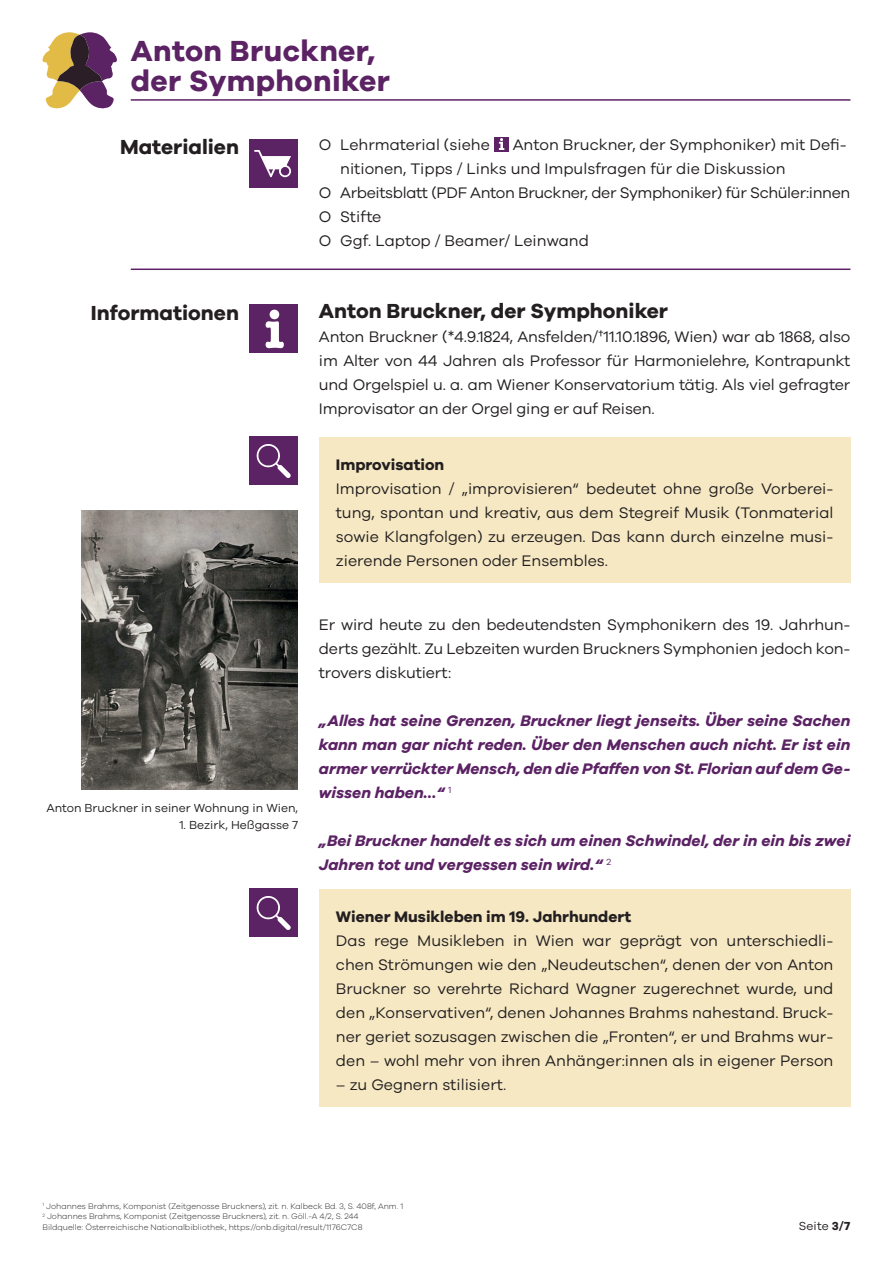
<style>
.page{position:relative;width:893px;height:1263px;background:#fff}
.page>*{position:absolute;margin:0;border:0;box-sizing:border-box;transform-origin:0 0}
.t1{font:700 30px/30px "Galano Grotesque";letter-spacing:.015em;color:#5b2264}
.t2{font:700 21px "Galano Grotesque";color:#231f20}
.t3{font:15.75px/24px "Galano Grotesque";color:#231f20;text-align:justify}
.t4{font:italic 700 15.75px/24px "Galano Grotesque";color:#5b2264;text-align:justify}
.t5{font:15.75px "Galano Grotesque";letter-spacing:-.025em;color:#231f20}
.t6{font:700 15.75px "Galano Grotesque";color:#231f20}
.t7{font:12px "Galano Grotesque";color:#231f20}
.t8{font:300 8.25px/10.8px "Galano Grotesque";color:#231f20}
.s1{font-weight:700}
</style>
<div class="page">
<svg style="left:42px;top:32px;width:75px;height:76px"></svg>
<hr style="left:131px;top:99px;width:719px;height:2px;background:#5b2264">
<div style="left:494px;top:137px;width:15px;height:15px;background:#5b2264"></div>
<svg style="left:499px;top:138px;width:5px;height:12px"></svg>
<div style="left:319px;top:437px;width:531px;height:146px;background:#f5e8c3"></div>
<div style="left:319px;top:889px;width:531px;height:218px;background:#f5e8c3"></div>
<div style="left:250px;top:305px;width:48px;height:48px;background:#5b2264"></div>
<svg style="left:266px;top:310px;width:18px;height:38px"></svg>
<div style="left:250px;top:140px;width:48px;height:48px;background:#5b2264"></div>
<svg style="left:254px;top:150px;width:37px;height:27px"></svg>
<div style="left:250px;top:437px;width:48px;height:48px;background:#5b2264"></div>
<svg style="left:256px;top:444px;width:35px;height:34px"></svg>
<hr style="left:131px;top:269px;width:719px;height:1px;background:#5b2264">
<div style="left:250px;top:889px;width:48px;height:48px;background:#5b2264"></div>
<svg style="left:256px;top:896px;width:35px;height:34px"></svg>
<img style="left:82px;top:510px;width:216px;height:280px">
<h1 class="t1" style="left:131px;top:35px;width:261px">Anton Bruckner, der Symphoniker</h1>
<h2 class="t2" style="left:120px;top:134px;width:120px">Materialien</h2>
<p class="t3" style="left:319px;top:132px;width:172px">O Lehrmaterial (siehe</p>
<p class="t3" style="left:513px;top:132px;width:336px">Anton Bruckner, der Symphoniker) mit Defi-</p>
<p class="t3" style="left:340px;top:156px;width:447px">nitionen, Tipps / Links und Impulsfragen für die Diskussion</p>
<p class="t5" style="left:319px;top:183px;width:533px">O Arbeitsblatt (PDF Anton Bruckner, der Symphoniker) für Schüler:innen</p>
<p class="t3" style="left:319px;top:204px;width:64px">O Stifte</p>
<p class="t3" style="left:319px;top:228px;width:272px">O Ggf. Laptop / Beamer/ Leinwand</p>
<h2 class="t2" style="left:91px;top:300px;width:150px">Informationen</h2>
<h2 class="t2" style="left:319px;top:298px;width:351px">Anton Bruckner, der Symphoniker</h2>
<p class="t3" style="left:319px;top:324px;width:533px">Anton Bruckner (*4.9.1824, Ansfelden/†11.10.1896, Wien) war ab 1868, also im Alter von 44 Jahren als Professor für Harmonielehre, Kontrapunkt und Orgelspiel u. a. am Wiener Konservatorium tätig. Als viel gefragter Improvisator an der Orgel ging er auf Reisen.</p>
<p class="t6" style="left:336px;top:455px;width:110px">Improvisation</p>
<p class="t3" style="left:336px;top:476px;width:499px">Improvisation / „improvisieren“ bedeutet ohne große Vorberei&shy;tung, spontan und kreativ, aus dem Stegreif Musik (Tonmaterial sowie Klangfolgen) zu erzeugen. Das kann durch einzelne musi&shy;zierende Personen oder Ensembles.</p>
<p class="t7" style="left:46px;top:801px;width:253px">Anton Bruckner in seiner Wohnung in Wien,</p>
<p class="t7" style="left:179px;top:818px;width:120px">1. Bezirk, Heßgasse 7</p>
<p class="t3" style="left:319px;top:612px;width:533px">Er wird heute zu den bedeutendsten Symphonikern des 19. Jahrhun&shy;derts gezählt. Zu Lebzeiten wurden Bruckners Symphonien jedoch kon&shy;trovers diskutiert:</p>
<p class="t4" style="left:319px;top:708px;width:533px">„Alles hat seine Grenzen, Bruckner liegt jenseits. Über seine Sachen kann man gar nicht reden. Über den Menschen auch nicht. Er ist ein armer verrückter Mensch, den die Pfaffen von St. Florian auf dem Ge&shy;wissen haben…“ <sup>1</sup></p>
<p class="t4" style="left:319px;top:828px;width:533px">„Bei Bruckner handelt es sich um einen Schwindel, der in ein bis zwei<br>Jahren tot und vergessen sein wird.“ <sup>2</sup></p>
<p class="t6" style="left:336px;top:906px;width:297px">Wiener Musikleben im 19. Jahrhundert</p>
<p class="t3" style="left:336px;top:928px;width:499px">Das rege Musikleben in Wien war geprägt von unterschiedli&shy;chen Strömungen wie den „Neudeutschen“, denen der von Anton Bruckner so verehrte Richard Wagner zugerechnet wurde, und den „Konservativen“, denen Johannes Brahms nahestand. Bruck&shy;ner geriet sozusagen zwischen die „Fronten“, er und Brahms wur&shy;den – wohl mehr von ihren Anhänger:innen als in eigener Person</p>
<p class="t3" style="left:336px;top:1072px;width:172px">– zu Gegnern stilisiert.</p>
<p class="t8" style="left:43px;top:1200px;width:362px"><sup>1</sup> Johannes Brahms, Komponist (Zeitgenosse Bruckners), zit. n. Kalbeck Bd. 3, S. 408f, Anm. 1<br><sup>2</sup> Johannes Brahms, Komponist (Zeitgenosse Bruckners), zit. n. Göll.-A 4/2, S. 244<br>Bildquelle: Österreichische Nationalbibliothek, https://onb.digital/result/1176C7C8</p>
<p class="t7" style="left:799px;top:1219px;width:53px">Seite <span class="s1">3/7</span></p>
</div>
